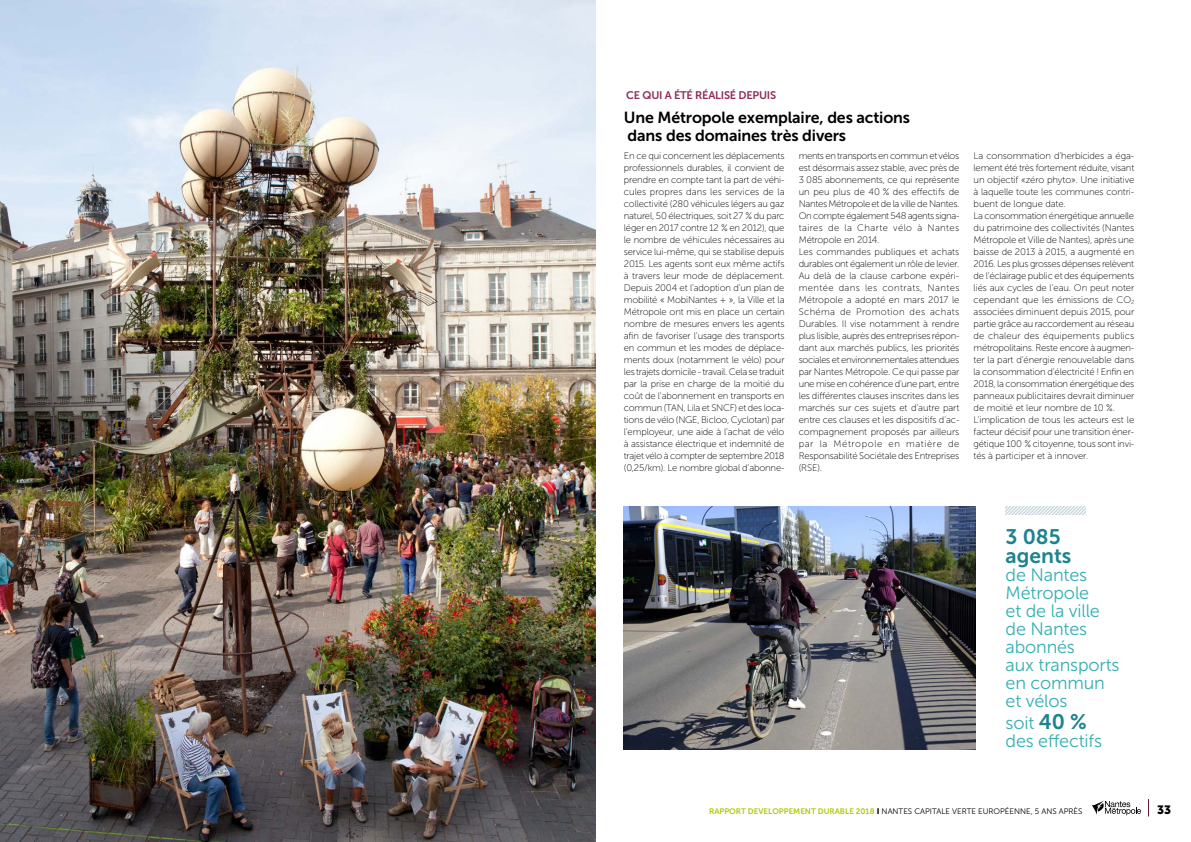
<style>
.page{position:relative;width:1191px;height:842px;background:#fff}
.page>*{position:absolute;margin:0;border:0;box-sizing:border-box;transform-origin:0 0}
.t1{font:21px/19px "Museo Sans 700";color:#1d838e}
.t2{font:18px/18px "Museo Sans 300";letter-spacing:-.01em;color:#36afb3}
.t3{font:16px/18px "Museo Sans 700";letter-spacing:-.01em;color:#000}
.t4{font:12px "Museo Sans 900";color:#000}
.t5{font:11px "Museo Sans 700";letter-spacing:-.02em;color:#8f2d59}
.t6{font:9.5px/12px "Museo Sans 100";letter-spacing:-.01em;color:#000}
.t7{font:8px "Museo Sans 300";color:#000}
.s1{font-family:"Museo Sans 700";font-size:21px;color:#1d838e}
.s2{font-family:"Museo Sans 700";color:#afca0b}
.s3{font-family:"Museo Sans 900"}
</style>
<div class="page">
<svg style="left:1092px;top:800px;width:49px;height:15px"></svg>
<svg style="left:1148px;top:799px;width:1px;height:17px"></svg>
<svg style="left:1005px;top:506px;width:81px;height:9px"></svg>
<img style="left:0;top:0;width:595px;height:842px">
<img style="left:624px;top:506px;width:351px;height:243px">
<p class="t5" style="left:626px;top:89px;width:151px">CE QUI A ÉTÉ RÉALISÉ DEPUIS</p>
<h3 class="t3" style="left:624px;top:108px;width:288px">Une Métropole exemplaire, des actions dans des domaines très divers</h3>
<p class="t6" style="left:624px;top:150px;width:162px;text-align:justify">En ce qui concernent les déplacements professionnels durables, il convient de prendre en compte tant la part de véhi&shy;cules propres dans les services de la collectivité (280 véhicules légers au gaz naturel, 50 électriques, soit 27 % du parc léger en 2017 contre 12 % en 2012), que le nombre de véhicules nécessaires au service lui-même, qui se stabilise depuis 2015. Les agents sont eux même actifs à travers leur mode de déplacement.<br>Depuis 2004 et l’adoption d’un plan de mobilité « MobiNantes + », la Ville et la Métropole ont mis en place un certain nombre de mesures envers les agents afin de favoriser l’usage des transports en commun et les modes de déplace&shy;ments doux (notamment le vélo) pour les trajets domicile - travail. Cela se traduit par la prise en charge de la moitié du coût de l’abonnement en transports en commun (TAN, Lila et SNCF) et des loca&shy;tions de vélo (NGE, Bicloo, Cyclotan) par l’employeur, une aide à l’achat de vélo à assistance électrique et indemnité de trajet vélo à compter de septembre 2018 (0,25/km). Le nombre global d’abonne-</p>
<p class="t6" style="left:798px;top:150px;width:162px">ments en transports en commun et vélos est désormais assez stable, avec près de 3 085 abonnements, ce qui représente un peu plus de 40 % des effectifs de Nantes Métropole et de la ville de Nantes.<br>On compte également 548 agents signa&shy;taires de la Charte vélo à Nantes Métropole en 2014.<br>Les commandes publiques et achats durables ont également un rôle de levier.<br>Au delà de la clause carbone expéri&shy;mentée dans les contrats, Nantes Métropole a adopté en mars 2017 le Schéma de Promotion des achats Durables. Il vise notamment à rendre plus lisible, auprès des entreprises répon&shy;dant aux marchés publics, les priorités sociales et environnementales attendues par Nantes Métropole. Ce qui passe par une mise en cohérence d’une part, entre les différentes clauses inscrites dans les marchés sur ces sujets et d’autre part entre ces clauses et les dispositifs d’ac&shy;compagnement proposés par ailleurs par la Métropole en matière de Responsabilité Sociétale des Entreprises (RSE).</p>
<p class="t6" style="left:973px;top:150px;width:162px">La consommation d’herbicides a éga&shy;lement été très fortement réduite, visant un objectif «zéro phyto». Une initiative à laquelle toute les communes contri&shy;buent de longue date.<br>La consommation énergétique annuelle du patrimoine des collectivités (Nantes Métropole et Ville de Nantes), après une baisse de 2013 à 2015, a augmenté en 2016. Les plus grosses dépenses relèvent de l’éclairage public et des équipements liés aux cycles de l’eau. On peut noter cependant que les émissions de CO<sub>2 </sub>associées diminuent depuis 2015, pour partie grâce au raccordement au réseau de chaleur des équipements publics métropolitains. Reste encore à augmen&shy;ter la part d’énergie renouvelable dans la consommation d’électricité ! Enfin en 2018, la consommation énergétique des panneaux publicitaires devrait diminuer de moitié et leur nombre de 10 %.<br>L’implication de tous les acteurs est le facteur décisif pour une transition éner&shy;gétique 100 % citoyenne, tous sont invi&shy;tés à participer et à innover.</p>
<h1 class="t1" style="left:1005px;top:527px;width:67px">3 085 agents</h1>
<h2 class="t2" style="left:1005px;top:566px;width:115px">de Nantes<br>Métropole<br>et de la ville de Nantes abonnés<br>aux transports en commun et vélos</h2>
<h2 class="t2" style="left:1005px;top:714px;width:98px">soit <span class="s1">40 % </span>des effectifs</h2>
<p class="t7" style="left:709px;top:806px;width:375px"><span class="s2">RAPPORT DEVELOPPEMENT DURABLE 2018</span> <span class="s3">I</span> NANTES CAPITALE VERTE EUROPÉENNE, 5 ANS APRÈS</p>
<p class="t4" style="left:1157px;top:803px;width:16px">33</p>
</div>
